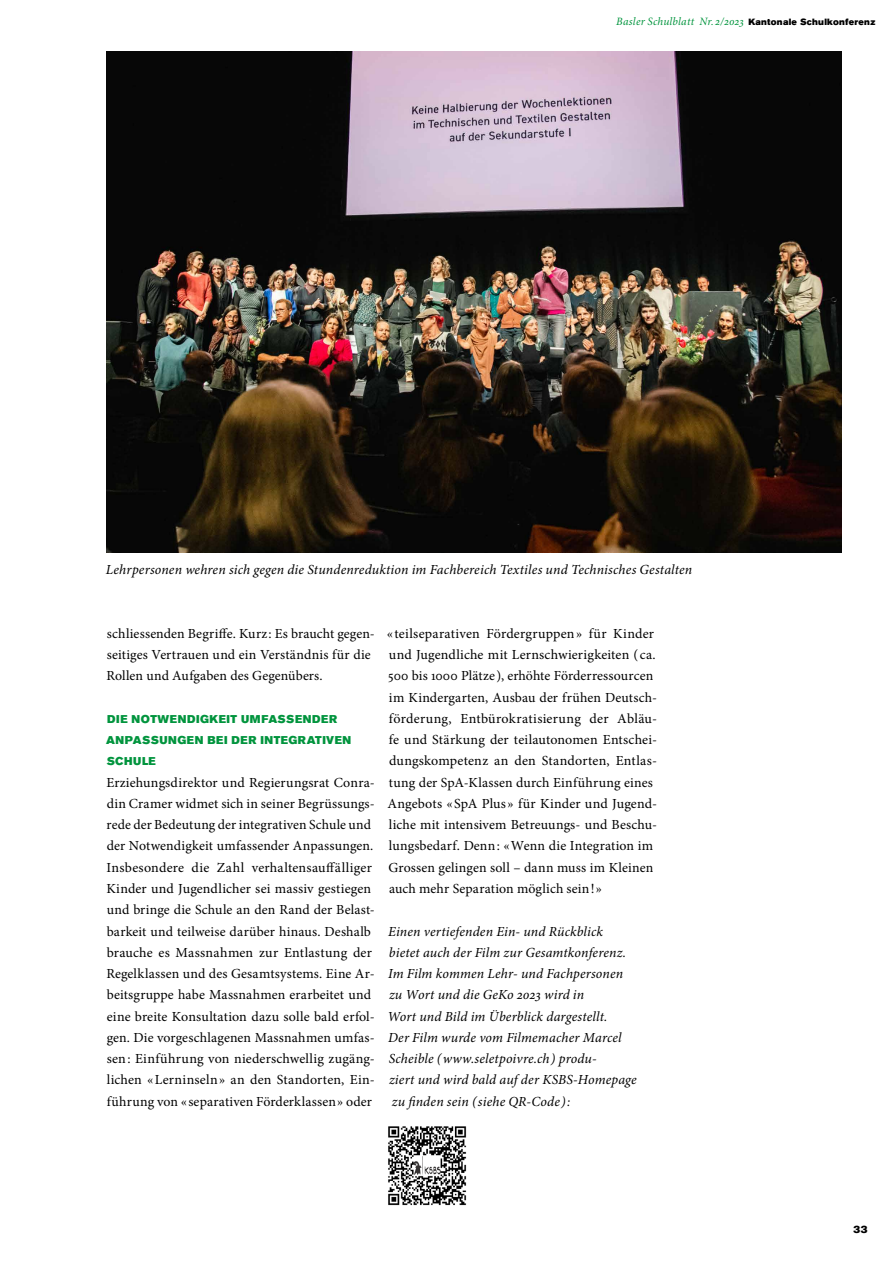
<style>
.page{position:relative;width:893px;height:1263px;background:#fff}
.page>*{position:absolute;margin:0;border:0;box-sizing:border-box;transform-origin:0 0}
.t1{font:13.8px/21.3px "Minion Pro";letter-spacing:.01em;color:#000}
.t2{font:italic 13.8px "Minion Pro";letter-spacing:.01em;color:#000}
.t3{font:11.25px/21.3px "Akzidenz Grotesk BE Super";letter-spacing:.05em;color:#00943d}
.t4{font:italic 11.25px "Minion Pro";letter-spacing:.015em;color:#00943d}
.t5{font:10.5px "Akzidenz Grotesk BE Super";color:#000}
.s1{font-family:"Akzidenz Grotesk BE Super";font-style:normal;font-size:9px;color:#000}
</style>
<div class="page">
<img style="left:106px;top:51px;width:736px;height:502px">
<img style="left:388px;top:1126px;width:79px;height:80px">
<p class="t4" style="left:616px;top:14px;width:260px">Basler Schulblatt Nr.2/2023 <span class="s1">Kantonale Schulkonferenz</span></p>
<p class="t2" style="left:106px;top:560px;width:588px">Lehrpersonen wehren sich gegen die Stundenreduktion im Fachbereich Textiles und Technisches Gestalten</p>
<p class="t1" style="left:106px;top:623px;width:270px">schliessenden Begriffe. Kurz : Es braucht gegen&shy;seitiges Vertrauen und ein Verständnis für die<br>Rollen und Aufgaben des Gegenübers.</p>
<p class="t3" style="left:106px;top:708px;width:247px">DIE NOTWENDIGKEIT UMFASSENDER<br>ANPASSUNGEN BEI DER INTEGRATIVEN<br>SCHULE</p>
<p class="t1" style="left:106px;top:772px;width:270px">Erziehungsdirektor und Regierungsrat Conra&shy;din Cramer widmet sich in seiner Begrüssungs&shy;rede der Bedeutung der integrativen Schule und der Notwendigkeit umfassender Anpassungen.<br>Insbesondere die Zahl verhaltensauffälliger Kinder und Jugendlicher sei massiv gestiegen und bringe die Schule an den Rand der Belast&shy;barkeit und teilweise darüber hinaus. Deshalb brauche es Massnahmen zur Entlastung der Regelklassen und des Gesamtsystems. Eine Ar&shy;beitsgruppe habe Massnahmen erarbeitet und eine breite Konsultation dazu solle bald erfol&shy;gen. Die vorgeschlagenen Massnahmen umfas&shy;sen : Einführung von niederschwellig zugäng&shy;lichen « Lerninseln » an den Standorten, Ein&shy;führung von « separativen Förderklassen » oder</p>
<p class="t1" style="left:387px;top:623px;width:272px">« teilseparativen Fördergruppen » für Kinder und Jugendliche mit Lernschwierigkeiten ( ca.<br>500 bis 1000 Plätze ), erhöhte Förderressourcen im Kindergarten, Ausbau der frühen Deutsch&shy;förderung, Entbürokratisierung der Abläu&shy;fe und Stärkung der teilautonomen Entschei&shy;dungskompetenz an den Standorten, Entlas&shy;tung der SpA-Klassen durch Einführung eines Angebots « SpA Plus » für Kinder und Jugend&shy;liche mit intensivem Betreuungs- und Beschu&shy;lungsbedarf. Denn : « Wenn die Integration im Grossen gelingen soll – dann muss im Kleinen auch mehr Separation möglich sein ! »</p>
<p class="t2" style="left:388px;top:922px;width:216px">Einen vertiefenden Ein- und Rückblick</p>
<p class="t2" style="left:389px;top:943px;width:239px">bietet auch der Film zur Gesamtkonferenz.</p>
<p class="t2" style="left:388px;top:964px;width:237px">Im Film kommen Lehr- und Fachpersonen</p>
<p class="t2" style="left:389px;top:985px;width:197px">zu Wort und die GeKo 2023 wird in</p>
<p class="t2" style="left:387px;top:1007px;width:222px">Wort und Bild im Überblick dargestellt.</p>
<p class="t2" style="left:388px;top:1028px;width:235px">Der Film wurde vom Filmemacher Marcel</p>
<p class="t2" style="left:389px;top:1049px;width:210px">Scheible ( www.seletpoivre.ch ) produ-</p>
<p class="t2" style="left:389px;top:1070px;width:249px">ziert und wird bald auf der KSBS-Homepage</p>
<p class="t2" style="left:392px;top:1092px;width:180px">zu finden sein ( siehe QR-Code ) :</p>
<p class="t5" style="left:853px;top:1223px;width:15px">33</p>
</div>
